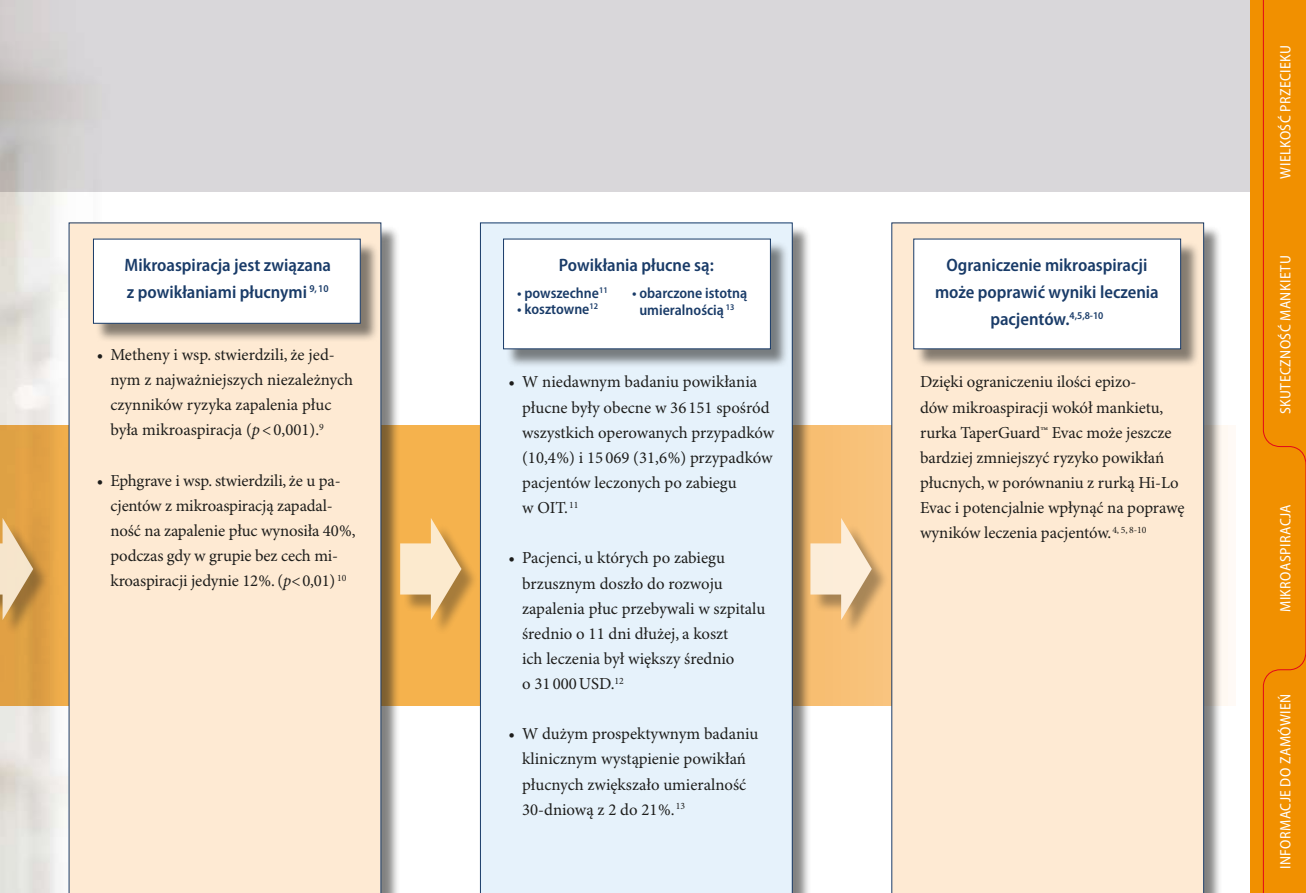
<style>
.page{position:relative;width:1306px;height:893px;background:#fff}
.page>*{position:absolute;margin:0;border:0;box-sizing:border-box;transform-origin:0 0}
.t1{font:600 semi-condensed 18px/27px "Myriad Pro";color:#193b68;text-align:center}
.t2{font:16.8px/25.2px "Minion Pro";letter-spacing:-.005em;color:#1d1d1b}
.t3{font:semi-condensed 15.15px "Myriad Pro";letter-spacing:.03em;color:#fff}
.t4{font:600 semi-condensed 15px/17.1px "Myriad Pro";color:#193b68;text-align:center}
.s1{font-style:italic}
</style>
<div class="page">
<div style="left:0;top:0;width:1250px;height:191px;background:#d9d7da"></div>
<svg style="left:0;top:425px;width:1228px;height:281px"></svg>
<div style="left:893px;top:225px;width:329px;height:668px;background:#1d1d1b;opacity:.55"></div>
<div style="left:891px;top:223px;width:312px;height:670px;background:#feead3"></div>
<div style="left:915px;top:241px;width:284px;height:127px;background:#1d1d1b;opacity:.54"></div>
<div style="left:913px;top:239px;width:267px;height:110px;background:#fff"></div>
<div style="left:71px;top:225px;width:329px;height:668px;background:#1d1d1b;opacity:.55"></div>
<div style="left:69px;top:223px;width:312px;height:670px;background:#feead3"></div>
<div style="left:95px;top:241px;width:284px;height:101px;background:#1d1d1b;opacity:.55"></div>
<div style="left:93px;top:239px;width:268px;height:85px;background:#fff;border:1px solid #193b68"></div>
<div style="left:0;top:520px;width:51px;height:115px;background:#1d1d1b;opacity:.5"></div>
<div style="left:402px;top:520px;width:77px;height:115px;background:#1d1d1b;opacity:.5"></div>
<div style="left:812px;top:520px;width:77px;height:115px;background:#1d1d1b;opacity:.5"></div>
<div style="left:482px;top:225px;width:329px;height:668px;background:#1d1d1b;opacity:.55"></div>
<div style="left:480px;top:223px;width:312px;height:670px;background:#e6f2fb"></div>
<div style="left:505px;top:241px;width:284px;height:127px;background:#1d1d1b;opacity:.55"></div>
<div style="left:503px;top:239px;width:267px;height:110px;background:#fff"></div>
<div style="left:1250px;top:0;width:55px;height:893px;background:#f19000"></div>
<svg style="left:1262px;top:0;width:43px;height:893px"></svg>
<svg style="left:0;top:516px;width:33px;height:104px"></svg>
<svg style="left:400px;top:516px;width:61px;height:104px"></svg>
<svg style="left:810px;top:516px;width:61px;height:104px"></svg>
<p class="t1" style="left:124px;top:251px;width:208px;text-align:left">Mikroaspiracja jest związana z powikłaniami płucnymi <sup>9,</sup> <sup>10</sup></p>
<p class="t2" style="left:110px;top:343px;width:244px;text-indent:-14px">• Metheny i wsp. stwierdzili, że jed&shy;nym z najważniejszych niezależnych czynników ryzyka zapalenia płuc była mikroaspiracja (<span class="s1">p</span>&lt;0,001).<sup>9</sup></p>
<p class="t2" style="left:110px;top:468px;width:246px;text-indent:-14px">• Ephgrave i wsp. stwierdzili, że u pa&shy;cjentów z mikroaspiracją zapadal&shy;ność na zapalenie płuc wynosiła 40%, podczas gdy w grupie bez cech mi&shy;kroaspiracji jedynie 12%. (<span class="s1">p</span>&lt;0,01) <sup>10</sup></p>
<p class="t1" style="left:559px;top:251px;width:156px">Powikłania płucne są:</p>
<p class="t4" style="left:517px;top:284px;width:92px">• powszechne<sup>11</sup></p>
<p class="t4" style="left:517px;top:301px;width:82px">• kosztowne<sup>12</sup></p>
<p class="t4" style="left:632px;top:284px;width:117px">• obarczone istotną umieralnością <sup>13</sup></p>
<p class="t2" style="left:522px;top:370px;width:253px;text-indent:-14px">• W niedawnym badaniu powikłania płucne były obecne w 36 151 spośród wszystkich operowanych przypadków (10,4%) i 15 069 (31,6%) przypadków pacjentów leczonych po zabiegu<br>w OIT. <sup>11</sup></p>
<p class="t2" style="left:522px;top:546px;width:244px;text-indent:-14px">• Pacjenci, u których po zabiegu brzusznym doszło do rozwoju zapalenia płuc przebywali w szpitalu średnio o 11 dni dłużej, a koszt<br>ich leczenia był większy średnio<br>o 31 000USD.<sup>12</sup></p>
<p class="t2" style="left:522px;top:722px;width:238px;text-indent:-14px">• W dużym prospektywnym badaniu klinicznym wystąpienie powikłań płucnych zwiększało umieralność<br>30-dniową z 2 do 21%. <sup>13</sup></p>
<p class="t1" style="left:935px;top:251px;width:225px">Ograniczenie mikroaspiracji może poprawić wyniki leczenia pacjentów.<sup>4,5,8-10</sup></p>
<p class="t2" style="left:920px;top:370px;width:266px">Dzięki ograniczeniu ilości epizo-<br>dów mikroaspiracji wokół mankietu, rurka TaperGuard™ Evac może jeszcze bardziej zmniejszyć ryzyko powikłań płucnych, w porównaniu z rurką Hi-Lo Evac i potencjalnie wpłynąć na poprawę wyników leczenia pacjentów.<sup>4,</sup> <sup>5,</sup> <sup>8-10</sup></p>
<p class="t3" style="left:1276px;top:179px;width:133px;rotate:-90deg">WIELKOŚĆ PRZECIEKU</p>
<p class="t3" style="left:1276px;top:414px;width:159px;rotate:-90deg">Skuteczność MANKIETU</p>
<p class="t3" style="left:1276px;top:612px;width:109px;rotate:-90deg">MIKROASPIRACJA</p>
<p class="t3" style="left:1276px;top:869px;width:177px;rotate:-90deg">INFORMACJE DO ZAMÓWIEŃ</p>
</div>
